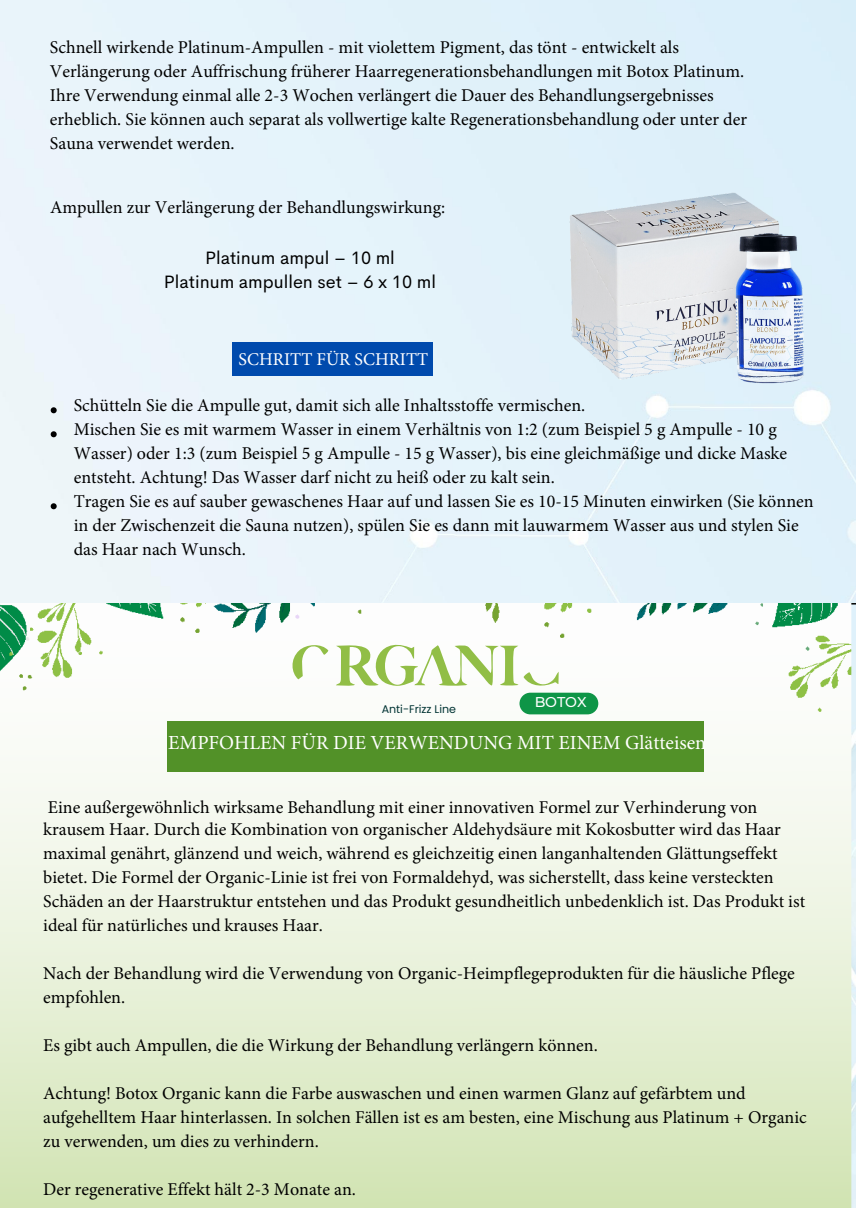
<style>
.page{position:relative;width:856px;height:1208px;background:#fff}
.page>*{position:absolute;margin:0;border:0;box-sizing:border-box;transform-origin:0 0}
.t1{font:20px "Minion Pro";color:#fff}
.t2{font:18px/24px "Minion Pro";color:#000}
.t3{font:18px/24px "Cerebri Sans";color:#000;text-align:center}
.t4{font:18px "Minion Pro";color:#fff}
.t5{font:500 14.2px "Montserrat";letter-spacing:-.005em;color:#fff}
.t6{font:11px "Poppins";color:#033}
</style>
<div class="page">
<img style="left:0;top:0;width:856px;height:602px">
<svg style="left:51px;top:407px;width:6px;height:6px"></svg>
<svg style="left:51px;top:431px;width:6px;height:6px"></svg>
<svg style="left:51px;top:503px;width:6px;height:6px"></svg>
<img style="left:534px;top:103px;width:310px;height:311px">
<div style="left:233px;top:343px;width:200px;height:33px;background:#004aad"></div>
<svg style="left:0;top:602px;width:856px;height:1px"></svg>
<img style="left:0;top:603px;width:856px;height:604px">
<div style="left:167px;top:721px;width:537px;height:51px;background:#529128"></div>
<svg style="left:290px;top:634px;width:269px;height:55px"></svg>
<div style="left:519px;top:692px;width:79px;height:22px;background:#0e9547;border-radius:11px"></div>
<p class="t2" style="left:50px;top:35px;width:698px">Schnell wirkende Platinum-Ampullen - mit violettem Pigment, das tönt - entwickelt als Verlängerung oder Auffrischung früherer Haarregenerationsbehandlungen mit Botox Platinum.<br>Ihre Verwendung einmal alle 2-3 Wochen verlängert die Dauer des Behandlungsergebnisses erheblich. Sie können auch separat als vollwertige kalte Regenerationsbehandlung oder unter der Sauna verwendet werden.</p>
<p class="t2" style="left:50px;top:195px;width:397px">Ampullen zur Verlängerung der Behandlungswirkung:</p>
<p class="t3" style="left:164px;top:245px;width:274px">Platinum ampul – 10 ml<br>Platinum ampullen set – 6 x 10 ml</p>
<p class="t4" style="left:239px;top:347px;width:191px">SCHRITT FÜR SCHRITT</p>
<p class="t2" style="left:74px;top:394px;width:741px">Schütteln Sie die Ampulle gut, damit sich alle Inhaltsstoffe vermischen.<br>Mischen Sie es mit warmem Wasser in einem Verhältnis von 1:2 (zum Beispiel 5 g Ampulle - 10 g Wasser) oder 1:3 (zum Beispiel 5 g Ampulle - 15 g Wasser), bis eine gleichmäßige und dicke Maske entsteht. Achtung! Das Wasser darf nicht zu heiß oder zu kalt sein.<br>Tragen Sie es auf sauber gewaschenes Haar auf und lassen Sie es 10-15 Minuten einwirken (Sie können in der Zwischenzeit die Sauna nutzen), spülen Sie es dann mit lauwarmem Wasser aus und stylen Sie das Haar nach Wunsch.</p>
<p class="t6" style="left:382px;top:701px;width:76px">Anti-Frizz Line</p>
<p class="t5" style="left:535px;top:693px;width:53px">BOTOX</p>
<p class="t1" style="left:168px;top:729px;width:539px">EMPFOHLEN FÜR DIE VERWENDUNG MIT EINEM Glätteisen</p>
<p class="t2" style="left:43px;top:797px;width:739px;line-height:21.4px">Eine außergewöhnlich wirksame Behandlung mit einer innovativen Formel zur Verhinderung von krausem Haar. Durch die Kombination von organischer Aldehydsäure mit Kokosbutter wird das Haar</p>
<p class="t2" style="left:43px;top:841px;width:763px">maximal genährt, glänzend und weich, während es gleichzeitig einen langanhaltenden Glättungseffekt bietet. Die Formel der Organic-Linie ist frei von Formaldehyd, was sicherstellt, dass keine versteckten Schäden an der Haarstruktur entstehen und das Produkt gesundheitlich unbedenklich ist. Das Produkt ist ideal für natürliches und krauses Haar.</p>
<p class="t2" style="left:43px;top:961px;width:753px">Nach der Behandlung wird die Verwendung von Organic-Heimpflegeprodukten für die häusliche Pflege empfohlen.</p>
<p class="t2" style="left:43px;top:1033px;width:556px">Es gibt auch Ampullen, die die Wirkung der Behandlung verlängern können.</p>
<p class="t2" style="left:43px;top:1081px;width:765px">Achtung! Botox Organic kann die Farbe auswaschen und einen warmen Glanz auf gefärbtem und aufgehelltem Haar hinterlassen. In solchen Fällen ist es am besten, eine Mischung aus Platinum + Organic zu verwenden, um dies zu verhindern.</p>
<p class="t2" style="left:43px;top:1177px;width:314px">Der regenerative Effekt hält 2-3 Monate an.</p>
</div>
